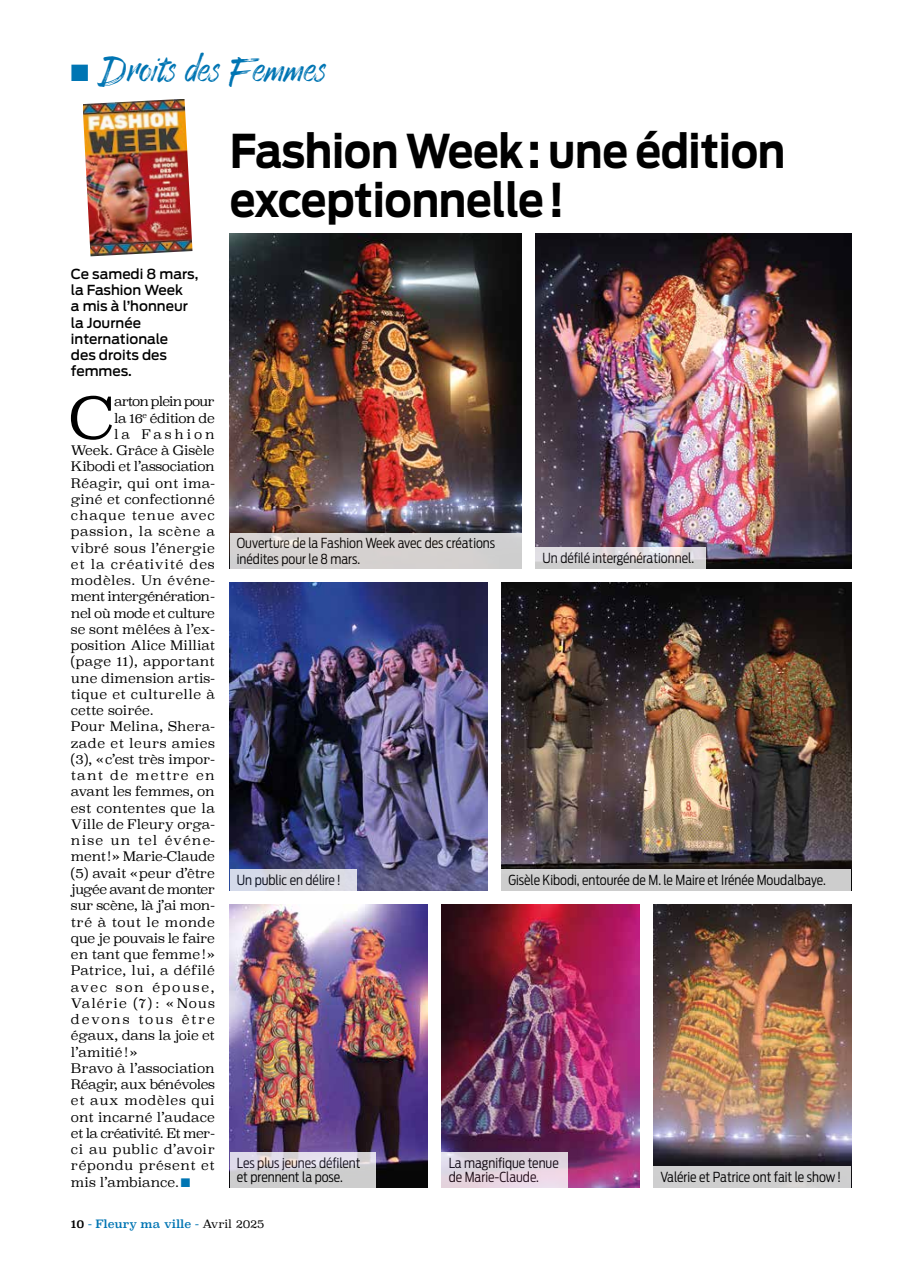
<style>
.page{position:relative;width:922px;height:1276px;background:#fff}
.page>*{position:absolute;margin:0;border:0;box-sizing:border-box;transform-origin:0 0}
.t1{font:300 56.88px "Superclarendon";color:#000}
.t2{font:700 46.25px/48.8px "Antenna";letter-spacing:-.01em;color:#000;scale:.9 1}
.t3{font:33.75px "Enjoythe Ride";color:#0075b3}
.t4{font:300 13.75px/14.4px "Antenna Cond";color:#000}
.t5{font:500 13.75px/16.2px "Antenna";color:#000}
.t6{font:300 13.12px "Superclarendon";color:#000}
.t7{font:300 13.12px "Superclarendon";letter-spacing:.025em;color:#000}
.t8{font:300 13.12px "Superclarendon";letter-spacing:-.025em;color:#000}
.t9{font:300 13.12px "Superclarendon";letter-spacing:-.045em;color:#000}
.t10{font:300 13.12px "Superclarendon";letter-spacing:-.035em;color:#000}
.t11{font:300 13.12px "Superclarendon";letter-spacing:.035em;color:#000}
.t12{font:300 13.12px "Superclarendon";letter-spacing:.05em;color:#000}
.t13{font:300 13.12px "Superclarendon";letter-spacing:-.04em;color:#000}
.t14{font:300 13.12px "Superclarendon";letter-spacing:.03em;color:#000}
.t15{font:300 13.12px "Superclarendon";letter-spacing:-.02em;color:#000}
.t16{font:300 13.12px "Superclarendon";letter-spacing:.02em;color:#000}
.t17{font:300 13.12px "Superclarendon";letter-spacing:.06em;color:#000}
.t18{font:300 13.12px "Superclarendon";letter-spacing:.045em;color:#000}
.t19{font:300 13.12px "Superclarendon";letter-spacing:.055em;color:#000}
.t20{font:300 13.12px "Superclarendon";letter-spacing:.075em;color:#000}
.t21{font:300 13.12px "Superclarendon";letter-spacing:.065em;color:#000}
.t22{font:300 13.12px "Superclarendon";letter-spacing:.09em;color:#000}
.t23{font:300 13.12px "Superclarendon";letter-spacing:.04em;color:#000}
.t24{font:300 13.12px "Superclarendon";letter-spacing:-.065em;color:#000}
.t25{font:300 13.12px "Superclarendon";letter-spacing:.095em;color:#000}
.t26{font:300 13.12px "Superclarendon";letter-spacing:.13em;color:#000}
.t27{font:300 13.12px "Superclarendon";letter-spacing:.135em;color:#000}
.t28{font:300 13.12px "Superclarendon";letter-spacing:.22em;color:#000}
.t29{font:11.25px "Superclarendon";letter-spacing:-.01em;color:#0075b3}
.s1{color:#0075b3}
.s2{color:#000}
.s3{font-weight:300;color:#000}
</style>
<div class="page">
<img style="left:501px;top:583px;width:349px;height:286px">
<img style="left:653px;top:904px;width:197px;height:262px">
<img style="left:535px;top:234px;width:315px;height:334px">
<img style="left:230px;top:234px;width:291px;height:299px">
<img style="left:230px;top:583px;width:257px;height:307px">
<div style="left:230px;top:533px;width:291px;height:35px;background:#d5d1d0"></div>
<svg style="left:535px;top:547px;width:171px;height:21px;background:#dad8da"></svg>
<div style="left:230px;top:869px;width:126px;height:21px;background:#d6dae2"></div>
<div style="left:501px;top:869px;width:349px;height:21px;background:#cdcdcd"></div>
<img style="left:441px;top:904px;width:198px;height:283px">
<div style="left:441px;top:1152px;width:127px;height:35px;background:linear-gradient(to right,#ded5e0,#e7d6e2)"></div>
<img style="left:230px;top:904px;width:197px;height:283px">
<svg style="left:230px;top:1152px;width:145px;height:35px;background:#d6d4d9"></svg>
<div style="left:653px;top:1166px;width:197px;height:21px;background:#cececf"></div>
<img style="left:83px;top:99px;width:109px;height:157px">
<h3 class="t3" style="left:71px;top:50px;width:257px">■ Droits des Femmes</h3>
<h2 class="t2" style="left:230px;top:127px;width:618px">Fashion Week: une édition exceptionnelle!</h2>
<p class="t5" style="left:71px;top:266px;width:129px">Ce samedi 8 mars, la Fashion Week<br>a mis à l’honneur la Journée internationale<br>des droits des femmes.</p>
<h1 class="t1" style="left:69px;top:380px;width:47px">C</h1>
<p class="t24" style="left:114px;top:393px;width:102px">arton plein pour</p>
<p class="t10" style="left:114px;top:409px;width:102px">la 16<sup>e</sup> édition de</p>
<p class="t28" style="left:114px;top:425px;width:102px">la Fashion</p>
<p class="t6" style="left:71px;top:442px;width:145px">Week. Grâce à Gisèle</p>
<p class="t8" style="left:71px;top:458px;width:145px">Kibodi et l’association</p>
<p class="t16" style="left:71px;top:474px;width:145px">Réagir, qui ont ima-</p>
<p class="t6" style="left:71px;top:490px;width:145px">giné et confectionné</p>
<p class="t21" style="left:71px;top:507px;width:145px">chaque tenue avec</p>
<p class="t19" style="left:71px;top:523px;width:145px">passion, la scène a</p>
<p class="t7" style="left:71px;top:539px;width:145px">vibré sous l’énergie</p>
<p class="t17" style="left:71px;top:555px;width:145px">et la créativité des</p>
<p class="t11" style="left:71px;top:572px;width:145px">modèles. Un événe-</p>
<p class="t9" style="left:71px;top:588px;width:145px">ment intergénération-</p>
<p class="t13" style="left:71px;top:604px;width:145px">nel où mode et culture</p>
<p class="t6" style="left:71px;top:620px;width:145px">se sont mêlées à l’ex-</p>
<p class="t6" style="left:71px;top:637px;width:145px">position Alice Milliat</p>
<p class="t7" style="left:71px;top:653px;width:145px">(page 11), apportant</p>
<p class="t6" style="left:71px;top:669px;width:145px">une dimension artis-</p>
<p class="t14" style="left:71px;top:685px;width:145px">tique et culturelle à</p>
<p class="t6" style="left:71px;top:702px;width:84px">cette soirée.</p>
<p class="t6" style="left:71px;top:718px;width:145px">Pour Melina, Shera-</p>
<p class="t11" style="left:71px;top:734px;width:145px">zade et leurs amies</p>
<p class="t6" style="left:71px;top:750px;width:145px">(3), «c’est très impor-</p>
<p class="t25" style="left:71px;top:767px;width:145px">tant de mettre en</p>
<p class="t6" style="left:71px;top:783px;width:145px">avant les femmes, on</p>
<p class="t7" style="left:71px;top:799px;width:145px">est contentes que la</p>
<p class="t6" style="left:71px;top:815px;width:145px">Ville de Fleury orga-</p>
<p class="t22" style="left:71px;top:832px;width:145px">nise un tel événe-</p>
<p class="t15" style="left:71px;top:848px;width:145px">ment!» Marie-Claude</p>
<p class="t6" style="left:71px;top:864px;width:145px">(5) avait «peur d’être</p>
<p class="t9" style="left:71px;top:880px;width:145px">jugée avant de monter</p>
<p class="t8" style="left:71px;top:897px;width:145px">sur scène, là j’ai mon-</p>
<p class="t23" style="left:71px;top:913px;width:145px">tré à tout le monde</p>
<p class="t8" style="left:71px;top:929px;width:145px">que je pouvais le faire</p>
<p class="t6" style="left:71px;top:945px;width:145px">en tant que femme!»</p>
<p class="t7" style="left:71px;top:962px;width:145px">Patrice, lui, a défilé</p>
<p class="t26" style="left:71px;top:978px;width:145px">avec son épouse,</p>
<p class="t20" style="left:71px;top:994px;width:145px">Valérie (7) : « Nous</p>
<p class="t27" style="left:71px;top:1010px;width:145px">devons tous être</p>
<p class="t6" style="left:71px;top:1026px;width:145px">égaux, dans la joie et</p>
<p class="t6" style="left:71px;top:1043px;width:68px">l’amitié!»</p>
<p class="t6" style="left:71px;top:1059px;width:145px">Bravo à l’association</p>
<p class="t10" style="left:71px;top:1075px;width:145px">Réagir, aux bénévoles</p>
<p class="t12" style="left:71px;top:1091px;width:145px">et aux modèles qui</p>
<p class="t6" style="left:71px;top:1108px;width:145px">ont incarné l’audace</p>
<p class="t9" style="left:71px;top:1124px;width:145px">et la créativité. Et mer-</p>
<p class="t18" style="left:71px;top:1140px;width:145px">ci au public d’avoir</p>
<p class="t12" style="left:71px;top:1156px;width:145px">répondu présent et</p>
<p class="t6" style="left:71px;top:1173px;width:121px">mis l’ambiance.<span class="s1">■</span></p>
<p class="t4" style="left:237px;top:535px;width:260px;line-height:16.2px">Ouverture de la Fashion Week avec des créations inédites pour le 8 mars.</p>
<p class="t4" style="left:542px;top:551px;width:153px">Un défilé intergénérationnel.</p>
<p class="t4" style="left:237px;top:873px;width:105px">Un public en délire !</p>
<p class="t4" style="left:508px;top:873px;width:319px">Gisèle Kibodi, entourée de M. le Maire et Irénée Moudalbaye.</p>
<p class="t4" style="left:237px;top:1155px;width:125px">Les plus jeunes défilent et prennent la pose.</p>
<p class="t4" style="left:448px;top:1155px;width:111px">La magnifique tenue de Marie-Claude.</p>
<p class="t4" style="left:660px;top:1170px;width:182px">Valérie et Patrice ont fait le show!</p>
<p class="t29" style="left:71px;top:1216px;width:195px"><span class="s2">10</span> - Fleury ma ville - <span class="s3">Avril 2025</span></p>
</div>
